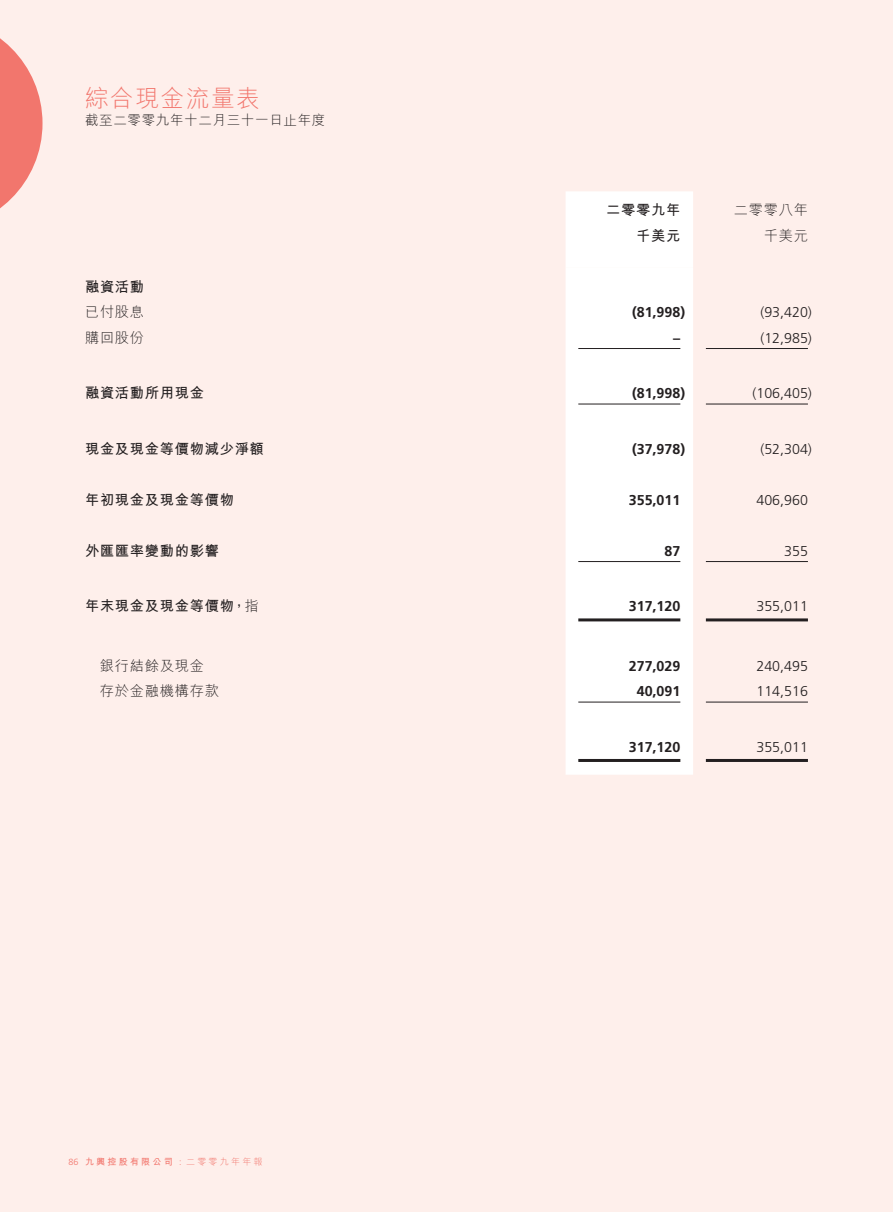
<style>
.page{position:relative;width:893px;height:1212px;background:#feefeb}
.page>*{position:absolute;margin:0;border:0;box-sizing:border-box;transform-origin:0 0}
.t1{font:300 24px "M Hei HK";letter-spacing:.05em;color:#f2766d}
.Body_Text{font:300 14.25px "Frutiger LT Std";color:#231f20}
.Body_Text-2{font:700 14.25px "M Hei HK";letter-spacing:.05em;color:#231f20}
.Body_Text-3{font:700 14.25px "Frutiger LT Std";color:#231f20}
.Body_Text-4{font:300 14.25px "M Hei HK";letter-spacing:.05em;color:#231f20}
.t2{font:300 13.5px "M Hei HK";letter-spacing:.05em;color:#231f20}
.t3{font:700 9px "M Hei HK";letter-spacing:.25em;color:#f2766d}
.t4{font:300 9px "Frutiger LT Std";color:#f2766d}
.s1{font-weight:300}
.s2{font-family:"Frutiger LT Std";font-weight:300}
</style>
<div class="page">
<svg style="left:0;top:38px;width:43px;height:171px"></svg>
<div style="left:566px;top:268px;width:127px;height:507px;background:#fff"></div>
<hr style="left:578px;top:348px;width:102px;height:1px;background:#231f20">
<hr style="left:706px;top:348px;width:102px;height:1px;background:#231f20">
<hr style="left:578px;top:404px;width:102px;height:1px;background:#231f20">
<hr style="left:706px;top:404px;width:102px;height:1px;background:#231f20">
<hr style="left:578px;top:561px;width:102px;height:1px;background:#231f20">
<hr style="left:706px;top:561px;width:102px;height:1px;background:#231f20">
<hr style="left:578px;top:618px;width:102px;height:3px;background:#231f20">
<hr style="left:706px;top:618px;width:102px;height:3px;background:#231f20">
<hr style="left:578px;top:702px;width:102px;height:1px;background:#231f20">
<hr style="left:706px;top:702px;width:102px;height:1px;background:#231f20">
<hr style="left:578px;top:759px;width:102px;height:3px;background:#231f20">
<hr style="left:706px;top:759px;width:102px;height:3px;background:#231f20">
<div style="left:566px;top:191px;width:127px;height:77px;background:#fff"></div>
<p class="t1" style="left:85px;top:86px;width:177px">綜合現金流量表</p>
<p class="t2" style="left:85px;top:113px;width:242px">截至二零零九年十二月三十一日止年度</p>
<p class="Body_Text-2" style="left:606px;top:199px;width:76px">二零零九年</p>
<p class="Body_Text-4" style="left:734px;top:203px;width:76px">二零零八年</p>
<p class="Body_Text-2" style="left:636px;top:225px;width:46px">千美元</p>
<p class="Body_Text-4" style="left:764px;top:228px;width:46px">千美元</p>
<p class="Body_Text-2" style="left:85px;top:276px;width:61px">融資活動</p>
<p class="Body_Text-4" style="left:85px;top:305px;width:61px">已付股息</p>
<p class="Body_Text-3" style="left:632px;top:304px;width:55px">(81,998)</p>
<p class="Body_Text" style="left:760px;top:304px;width:53px">(93,420)</p>
<p class="Body_Text-4" style="left:85px;top:330px;width:61px">購回股份</p>
<p class="Body_Text-3" style="left:673px;top:329px;width:9px">–</p>
<p class="Body_Text" style="left:760px;top:330px;width:53px">(12,985)</p>
<p class="Body_Text-2" style="left:85px;top:382px;width:120px">融資活動所用現金</p>
<p class="Body_Text-3" style="left:632px;top:385px;width:55px">(81,998)</p>
<p class="Body_Text" style="left:752px;top:385px;width:61px">(106,405)</p>
<p class="Body_Text-2" style="left:85px;top:438px;width:180px">現金及現金等價物減少淨額</p>
<p class="Body_Text-3" style="left:632px;top:440px;width:55px">(37,978)</p>
<p class="Body_Text" style="left:760px;top:441px;width:53px">(52,304)</p>
<p class="Body_Text-2" style="left:85px;top:489px;width:150px">年初現金及現金等價物</p>
<p class="Body_Text-3" style="left:629px;top:491px;width:53px">355,011</p>
<p class="Body_Text" style="left:756px;top:492px;width:53px">406,960</p>
<p class="Body_Text-2" style="left:85px;top:540px;width:135px">外匯匯率變動的影響</p>
<p class="Body_Text-3" style="left:664px;top:542px;width:17px">87</p>
<p class="Body_Text" style="left:784px;top:543px;width:25px">355</p>
<p class="Body_Text-2" style="left:85px;top:595px;width:175px">年末現金及現金等價物，<span class="s1">指</span></p>
<p class="Body_Text-3" style="left:629px;top:598px;width:53px">317,120</p>
<p class="Body_Text" style="left:756px;top:598px;width:53px">355,011</p>
<p class="Body_Text-4" style="left:100px;top:658px;width:106px">銀行結餘及現金</p>
<p class="Body_Text-3" style="left:629px;top:657px;width:53px">277,029</p>
<p class="Body_Text" style="left:756px;top:658px;width:53px">240,495</p>
<p class="Body_Text-4" style="left:100px;top:684px;width:120px">存於金融機構存款</p>
<p class="Body_Text-3" style="left:637px;top:683px;width:45px">40,091</p>
<p class="Body_Text" style="left:756px;top:683px;width:53px">114,516</p>
<p class="t4" style="left:68px;top:1156px;width:12px">86</p>
<p class="t3" style="left:85px;top:1155px;width:179px">九興控股有限公司 <span class="s2">:</span> <span class="s1">二零零九年年報</span></p>
<p class="Body_Text-3" style="left:629px;top:738px;width:53px">317,120</p>
<p class="Body_Text" style="left:756px;top:739px;width:53px">355,011</p>
</div>
